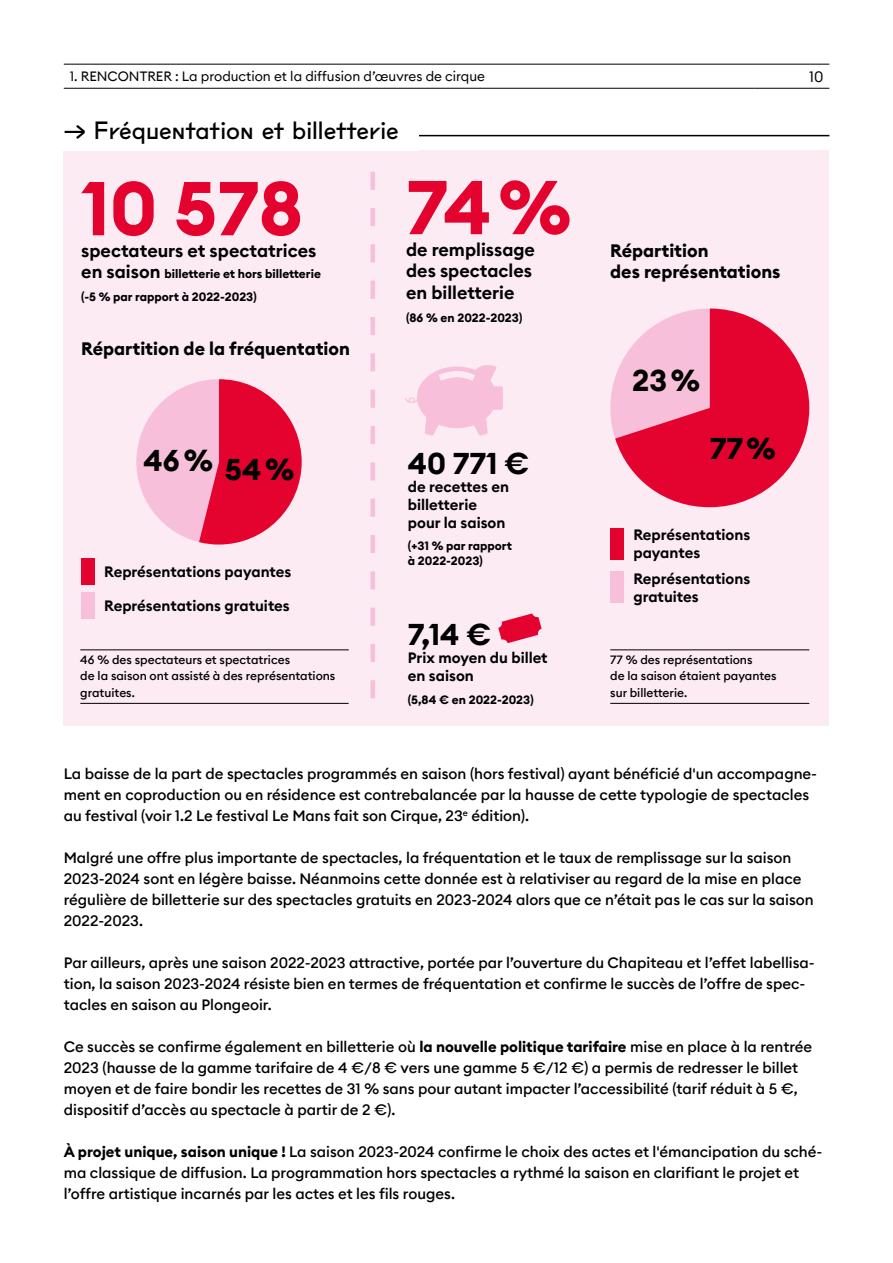
<style>
.page{position:relative;width:893px;height:1263px;background:#fff}
.page>*{position:absolute;margin:0;border:0;box-sizing:border-box;transform-origin:0 0}
.t1{font:700 75px "Euclid Circular B";color:#e4032e}
.t2{font:700 30px "Euclid Circular B";color:#000}
.t3{font:24px "Fugue Tails";color:#000}
.t4{font:600 18px/21.6px "Euclid Circular B";color:#000}
.t5{font:700 18px/21.6px "Euclid Circular B";color:#000}
.t6{font:500 15px/21px "Euclid Circular B";color:#000}
.t7{font:600 15px/18px "Euclid Circular B";color:#000}
.t8{font:15px "Euclid Circular B";color:#000}
.t9{font:13.5px "Euclid Circular B";color:#000}
.t10{font:500 12px/16.5px "Euclid Circular B";color:#000}
.t11{font:700 12px/23px "Euclid Circular B";color:#000}
.s1{font-weight:600;font-size:18px}
.s2{font-weight:700}
</style>
<div class="page">
<div style="left:64px;top:151px;width:765px;height:575px;background:#fcebf3"></div>
<hr style="left:219px;top:135px;width:610px;height:1px;background:#000">
<svg style="left:405px;top:365px;width:98px;height:71px"></svg>
<svg style="left:371px;top:172px;width:4px;height:526px"></svg>
<div style="left:64px;top:108px;width:355px;height:43px;background:#fff"></div>
<hr style="left:64px;top:64px;width:691px;height:1px;background:#000">
<hr style="left:755px;top:64px;width:74px;height:1px;background:#000">
<hr style="left:64px;top:88px;width:691px;height:1px;background:#000">
<hr style="left:755px;top:88px;width:74px;height:1px;background:#000">
<hr style="left:80px;top:703px;width:269px;height:1px;background:#000">
<hr style="left:80px;top:649px;width:269px;height:1px;background:#000">
<div style="left:81px;top:558px;width:14px;height:26px;background:#e4032e"></div>
<div style="left:81px;top:592px;width:14px;height:27px;background:#f7bfd9"></div>
<hr style="left:610px;top:703px;width:199px;height:1px;background:#000">
<hr style="left:610px;top:649px;width:199px;height:1px;background:#000">
<div style="left:610px;top:528px;width:14px;height:31px;background:#e4032e"></div>
<div style="left:610px;top:571px;width:14px;height:32px;background:#f7bfd9"></div>
<svg style="left:610px;top:308px;width:199px;height:199px"></svg>
<svg style="left:136px;top:379px;width:166px;height:165px"></svg>
<svg style="left:498px;top:613px;width:44px;height:30px"></svg>
<p class="t9" style="left:70px;top:68px;width:417px">1. RENCONTRER : La production et la diffusion d’œuvres de cirque</p>
<p class="t8" style="left:809px;top:67px;width:16px">10</p>
<h3 class="t3" style="left:64px;top:111px;width:337px">→ Fréquentation et billetterie</h3>
<h1 class="t1" style="left:81px;top:160px;width:223px">10 578</h1>
<p class="t4" style="left:81px;top:240px;width:237px">spectateurs et spectatrices</p>
<p class="t11" style="left:81px;top:263px;width:241px"><span class="s1">en saison</span> billetterie et hors billetterie (-5 % par rapport à 2022-2023)</p>
<p class="t5" style="left:81px;top:338px;width:270px">Répartition de la fréquentation</p>
<h1 class="t1" style="left:406px;top:159px;width:167px">74%</h1>
<p class="t4" style="left:406px;top:239px;width:130px">de remplissage des spectacles en billetterie</p>
<p class="t11" style="left:406px;top:306px;width:118px">(86 % en 2022-2023)</p>
<h2 class="t2" style="left:143px;top:446px;width:152px">46 % 54 %</h2>
<p class="t7" style="left:104px;top:563px;width:189px">Représentations payantes</p>
<p class="t7" style="left:104px;top:597px;width:187px">Représentations gratuites</p>
<p class="t10" style="left:80px;top:651px;width:257px">46 % des spectateurs et spectatrices<br>de la saison ont assisté à des représentations gratuites.</p>
<h2 class="t2" style="left:408px;top:443px;width:123px">40 771 €</h2>
<p class="t7" style="left:408px;top:477px;width:103px">de recettes en billetterie pour la saison</p>
<p class="t11" style="left:408px;top:539px;width:106px;line-height:14.4px">(+31 % par rapport à 2022-2023)</p>
<h2 class="t2" style="left:408px;top:615px;width:85px">7,14 €</h2>
<p class="t7" style="left:408px;top:649px;width:141px">Prix moyen du billet en saison</p>
<p class="t11" style="left:408px;top:689px;width:127px">(5,84 € en 2022-2023)</p>
<p class="t5" style="left:610px;top:240px;width:172px">Répartition<br>des représentations</p>
<h2 class="t2" style="left:632px;top:361px;width:70px">23%</h2>
<h2 class="t2" style="left:710px;top:429px;width:68px">77 %</h2>
<p class="t7" style="left:633px;top:526px;width:118px">Représentations payantes</p>
<p class="t7" style="left:633px;top:569px;width:118px">Représentations gratuites</p>
<p class="t10" style="left:610px;top:651px;width:168px">77 % des représentations<br>de la saison étaient payantes sur billetterie.</p>
<p class="t6" style="left:64px;top:763px;width:755px">La baisse de la part de spectacles programmés en saison (hors festival) ayant bénéficié d'un accompagne&shy;ment en coproduction ou en résidence est contrebalancée par la hausse de cette typologie de spectacles au festival (voir 1.2 Le festival Le Mans fait son Cirque, 23<sup>e</sup> édition).</p>
<p class="t6" style="left:64px;top:847px;width:751px">Malgré une offre plus importante de spectacles, la fréquentation et le taux de remplissage sur la saison 2023-2024 sont en légère baisse. Néanmoins cette donnée est à relativiser au regard de la mise en place régulière de billetterie sur des spectacles gratuits en 2023-2024 alors que ce n’était pas le cas sur la saison 2022-2023.</p>
<p class="t6" style="left:64px;top:952px;width:752px">Par ailleurs, après une saison 2022-2023 attractive, portée par l’ouverture du Chapiteau et l’effet labellisa&shy;tion, la saison 2023-2024 résiste bien en termes de fréquentation et confirme le succès de l’offre de spec&shy;tacles en saison au Plongeoir.</p>
<p class="t6" style="left:64px;top:1036px;width:750px">Ce succès se confirme également en billetterie où <span class="s2">la nouvelle politique tarifaire</span> mise en place à la rentrée 2023 (hausse de la gamme tarifaire de 4 €/8 € vers une gamme 5 €/12 €) a permis de redresser le billet moyen et de faire bondir les recettes de 31 % sans pour autant impacter l’accessibilité (tarif réduit à 5 €, dispositif d’accès au spectacle à partir de 2 €).</p>
<p class="t6" style="left:64px;top:1141px;width:760px"><span class="s2">À projet unique, saison unique !</span> La saison 2023-2024 confirme le choix des actes et l'émancipation du sché&shy;ma classique de diffusion. La programmation hors spectacles a rythmé la saison en clarifiant le projet et l’offre artistique incarnés par les actes et les fils rouges.</p>
</div>
